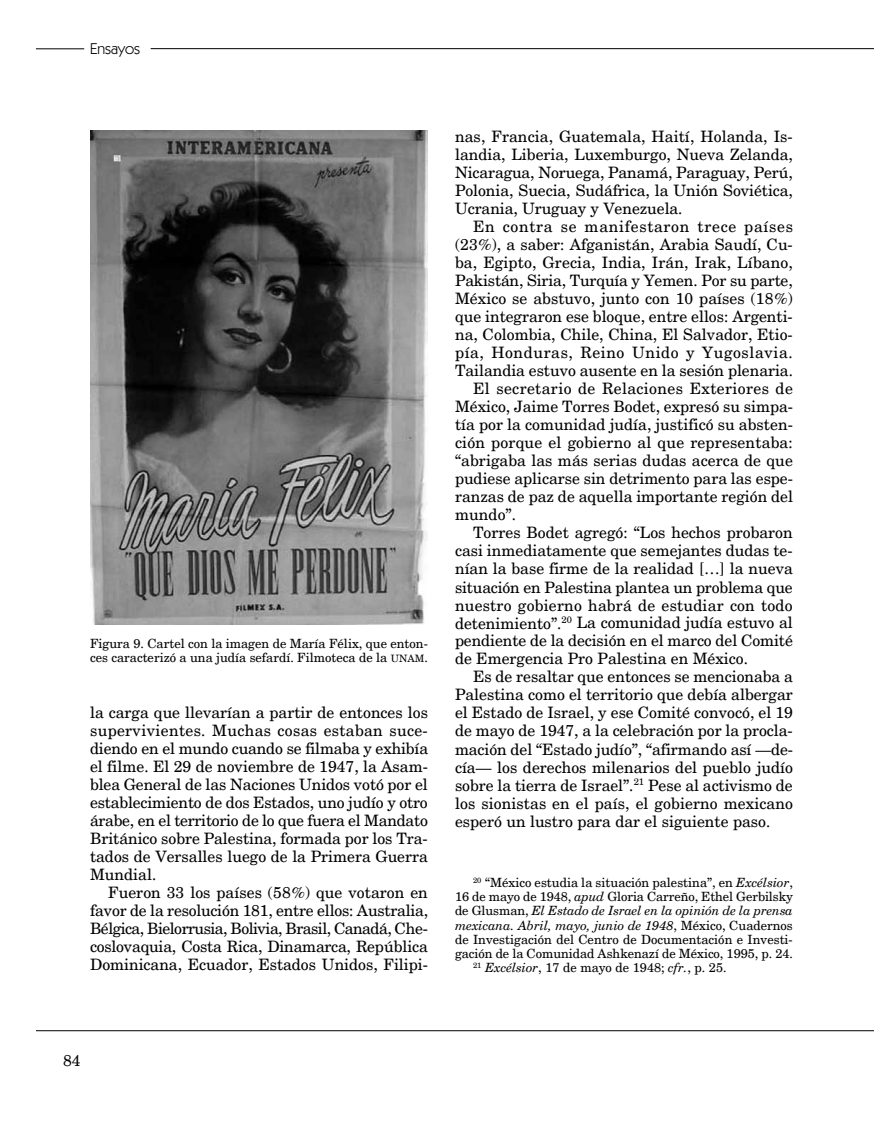
<style>
.page{position:relative;width:874px;height:1130px;background:#fff}
.page>*{position:absolute;margin:0;border:0;box-sizing:border-box;transform-origin:0 0}
.t1{font:15.75px/18px "New Century Schlbk";color:#000;text-align:justify}
.t2{font:15.75px "New Century Schlbk";letter-spacing:.025em;color:#000}
.t3{font:15.75px "New Century Schlbk";letter-spacing:.035em;color:#000}
.t4{font:15.75px "New Century Schlbk";letter-spacing:.045em;color:#000}
.t5{font:15.75px "Kabel IT Cby BT";color:#000}
.t6{font:12.75px/14.2px "New Century Schlbk";color:#000}
.t7{font:italic 12.75px "New Century Schlbk";letter-spacing:-.005em;color:#000}
.s1{font-family:"New Century Schlbk Roman SC800";font-size:10.2px}
.s2{font-style:italic}
.s3{font-style:normal}
</style>
<div class="page">
<hr style="left:151px;top:48px;width:722px;height:1px;background:#000">
<hr style="left:36px;top:49px;width:48px;height:1px;background:#000">
<hr style="left:36px;top:1030px;width:837px;height:1px;background:#000">
<img style="left:90px;top:131px;width:338px;height:494px">
<p class="t5" style="left:90px;top:38px;width:52px">Ensayos</p>
<p class="t6" style="left:90px;top:636px;width:339px">Figura 9. Cartel con la imagen de María Félix, que enton&shy;ces caracterizó a una judía sefardí. Filmoteca de la <span class="s1">UNAM</span>.</p>
<p class="t1" style="left:90px;top:703px;width:339px">la carga que llevarían a partir de entonces los supervivientes. Muchas cosas estaban suce&shy;diendo en el mundo cuando se filmaba y exhibía el filme. El 29 de noviembre de 1947, la Asam&shy;blea General de las Naciones Unidos votó por el establecimiento de dos Estados, uno judío y otro árabe, en el territorio de lo que fuera el Mandato Británico sobre Palestina, formada por los Tra&shy;tados de Versalles luego de la Primera Guerra Mundial.</p>
<p class="t1" style="left:90px;top:883px;width:339px;text-indent:18px">Fueron 33 los países (58%) que votaron en favor de la resolución 181, entre ellos: Australia, Bélgica, Bielorrusia, Bolivia, Brasil, Canadá, Che&shy;coslovaquia, Costa Rica, Dinamarca, República Dominicana, Ecuador, Estados Unidos, Filipi-</p>
<p class="t1" style="left:455px;top:128px;width:339px">nas, Francia, Guatemala, Haití, Holanda, Is&shy;landia, Liberia, Luxemburgo, Nueva Zelanda, Nicaragua, Noruega, Panamá, Paraguay, Perú, Polonia, Suecia, Sudáfrica, la Unión Soviética, Ucrania, Uruguay y Venezuela.</p>
<p class="t4" style="left:473px;top:217px;width:321px">En contra se manifestaron trece países</p>
<p class="t1" style="left:455px;top:236px;width:339px">(23%), a saber: Afganistán, Arabia Saudí, Cu-</p>
<p class="t1" style="left:455px;top:254px;width:339px">ba, Egipto, Grecia, India, Irán, Irak, Líbano,</p>
<p class="t1" style="left:455px;top:272px;width:339px">Pakistán, Siria, Turquía y Yemen. Por su parte,</p>
<p class="t1" style="left:455px;top:290px;width:339px">México se abstuvo, junto con 10 países (18%)</p>
<p class="t1" style="left:455px;top:308px;width:339px">que integraron ese bloque, entre ellos: Argenti-</p>
<p class="t1" style="left:455px;top:326px;width:339px">na, Colombia, Chile, China, El Salvador, Etio-</p>
<p class="t3" style="left:455px;top:343px;width:339px">pía, Honduras, Reino Unido y Yugoslavia.</p>
<p class="t1" style="left:455px;top:362px;width:339px">Tailandia estuvo ausente en la sesión plenaria.</p>
<p class="t2" style="left:473px;top:379px;width:321px">El secretario de Relaciones Exteriores de</p>
<p class="t1" style="left:455px;top:398px;width:339px">México, Jaime Torres Bodet, expresó su simpa-</p>
<p class="t1" style="left:455px;top:416px;width:339px">tía por la comunidad judía, justificó su absten-</p>
<p class="t1" style="left:455px;top:434px;width:339px">ción porque el gobierno al que representaba:</p>
<p class="t1" style="left:455px;top:452px;width:339px">“abrigaba las más serias dudas acerca de que</p>
<p class="t1" style="left:455px;top:470px;width:339px">pudiese aplicarse sin detrimento para las espe-</p>
<p class="t1" style="left:455px;top:488px;width:339px">ranzas de paz de aquella importante región del</p>
<p class="t1" style="left:455px;top:506px;width:63px">mundo”.</p>
<p class="t1" style="left:473px;top:524px;width:321px">Torres Bodet agregó: “Los hechos probaron</p>
<p class="t1" style="left:455px;top:542px;width:339px">casi inmediatamente que semejantes dudas te-</p>
<p class="t1" style="left:455px;top:560px;width:339px">nían la base firme de la realidad […] la nueva</p>
<p class="t1" style="left:455px;top:578px;width:339px">situación en Palestina plantea un problema que</p>
<p class="t1" style="left:455px;top:596px;width:339px">nuestro gobierno habrá de estudiar con todo</p>
<p class="t1" style="left:455px;top:614px;width:339px">detenimiento”.<sup>20</sup> La comunidad judía estuvo al</p>
<p class="t1" style="left:454px;top:632px;width:339px">pendiente de la decisión en el marco del Comité</p>
<p class="t1" style="left:454px;top:650px;width:294px">de Emergencia Pro Palestina en México.</p>
<p class="t1" style="left:472px;top:668px;width:321px">Es de resaltar que entonces se mencionaba a</p>
<p class="t1" style="left:454px;top:686px;width:339px">Palestina como el territorio que debía albergar</p>
<p class="t1" style="left:454px;top:704px;width:339px">el Estado de Israel, y ese Comité convocó, el 19</p>
<p class="t1" style="left:454px;top:722px;width:339px">de mayo de 1947, a la celebración por la procla-</p>
<p class="t1" style="left:454px;top:740px;width:339px">mación del “Estado judío”, “afirmando así —de-</p>
<p class="t1" style="left:454px;top:758px;width:339px">cía— los derechos milenarios del pueblo judío</p>
<p class="t1" style="left:454px;top:776px;width:339px">sobre la tierra de Israel”.<sup>21</sup> Pese al activismo de</p>
<p class="t1" style="left:455px;top:794px;width:339px">los sionistas en el país, el gobierno mexicano</p>
<p class="t1" style="left:455px;top:812px;width:317px">esperó un lustro para dar el siguiente paso.</p>
<p class="t6" style="left:472px;top:875px;width:321px"><sup>20</sup> “México estudia la situación palestina”, en <span class="s2">Excélsior</span>,</p>
<p class="t6" style="left:455px;top:889px;width:339px">16 de mayo de 1948, <span class="s2">apud</span> Gloria Carreño, Ethel Gerbilsky</p>
<p class="t7" style="left:455px;top:903px;width:339px"><span class="s3">de Glusman,</span> El Estado de Israel en la opinión de la prensa</p>
<p class="t7" style="left:455px;top:917px;width:339px">mexicana. Abril, mayo, junio de 1948<span class="s3">, México, Cuadernos</span></p>
<p class="t6" style="left:455px;top:932px;width:339px">de Investigación del Centro de Documentación e Investi-</p>
<p class="t6" style="left:455px;top:946px;width:339px">gación de la Comunidad Ashkenazí de México, 1995, p. 24.</p>
<p class="t6" style="left:472px;top:960px;width:255px"><sup>21</sup> <span class="s2">Excélsior</span>, 17 de mayo de 1948; <span class="s2">cfr.</span>, p. 25.</p>
<p class="t1" style="left:63px;top:1051px;width:19px">84</p>
</div>
